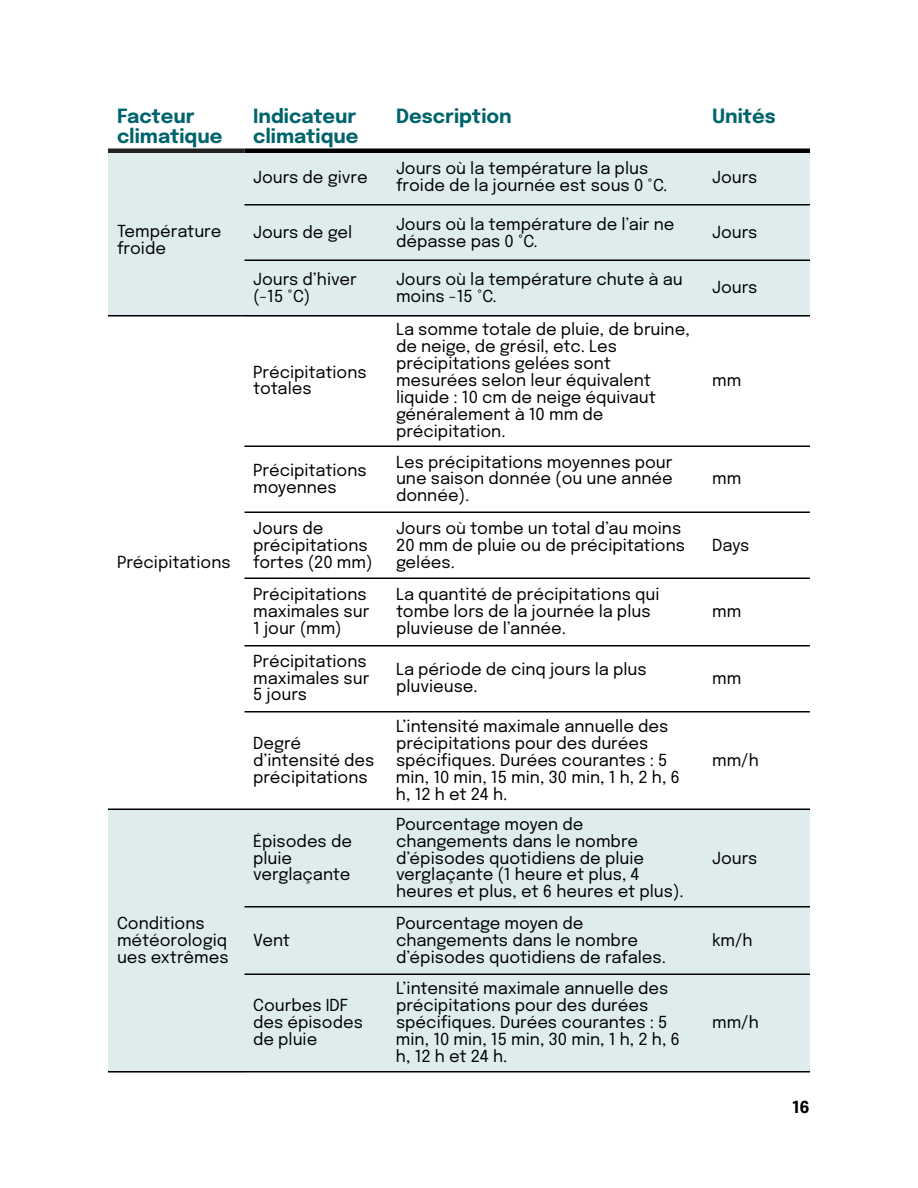
<style>
.page{position:relative;width:918px;height:1188px;background:#fff}
.page>*{position:absolute;margin:0;border:0;box-sizing:border-box;transform-origin:0 0}
.t1{font:700 19.5px/20px "Epilogue";color:#00646c}
.t2{font:16.5px/17px "Epilogue";color:#000}
.t3{font:700 16.5px "Epilogue";color:#000}
</style>
<div class="page">
<div style="left:108px;top:151px;width:136px;height:165px;background:#deeced"></div>
<div style="left:244px;top:151px;width:143px;height:55px;background:#deeced"></div>
<div style="left:387px;top:151px;width:316px;height:55px;background:#deeced"></div>
<div style="left:703px;top:151px;width:107px;height:55px;background:#deeced"></div>
<div style="left:244px;top:206px;width:143px;height:55px;background:#deeced"></div>
<div style="left:387px;top:206px;width:316px;height:55px;background:#deeced"></div>
<div style="left:703px;top:206px;width:107px;height:55px;background:#deeced"></div>
<div style="left:244px;top:261px;width:143px;height:55px;background:#deeced"></div>
<div style="left:387px;top:261px;width:316px;height:55px;background:#deeced"></div>
<div style="left:703px;top:261px;width:107px;height:55px;background:#deeced"></div>
<div style="left:108px;top:810px;width:136px;height:262px;background:#deeced"></div>
<div style="left:244px;top:810px;width:143px;height:98px;background:#deeced"></div>
<div style="left:387px;top:810px;width:316px;height:98px;background:#deeced"></div>
<div style="left:703px;top:810px;width:107px;height:98px;background:#deeced"></div>
<div style="left:244px;top:908px;width:143px;height:66px;background:#deeced"></div>
<div style="left:387px;top:908px;width:316px;height:66px;background:#deeced"></div>
<div style="left:703px;top:908px;width:107px;height:66px;background:#deeced"></div>
<div style="left:244px;top:974px;width:143px;height:98px;background:#deeced"></div>
<div style="left:387px;top:974px;width:316px;height:98px;background:#deeced"></div>
<div style="left:703px;top:974px;width:107px;height:98px;background:#deeced"></div>
<div style="left:108px;top:148px;width:136px;height:5px;background:#212121"></div>
<div style="left:244px;top:148px;width:566px;height:5px;background:#000"></div>
<hr style="left:244px;top:204px;width:566px;height:1px;background:#000">
<hr style="left:244px;top:260px;width:566px;height:1px;background:#000">
<hr style="left:108px;top:315px;width:702px;height:1px;background:#000">
<hr style="left:244px;top:446px;width:566px;height:1px;background:#000">
<hr style="left:244px;top:512px;width:566px;height:1px;background:#000">
<hr style="left:244px;top:578px;width:566px;height:1px;background:#000">
<hr style="left:244px;top:645px;width:566px;height:1px;background:#000">
<hr style="left:244px;top:711px;width:566px;height:1px;background:#000">
<hr style="left:108px;top:809px;width:702px;height:1px;background:#000">
<hr style="left:244px;top:906px;width:566px;height:1px;background:#000">
<hr style="left:244px;top:974px;width:566px;height:1px;background:#000">
<hr style="left:108px;top:1071px;width:702px;height:1px;background:#000">
<p class="t1" style="left:117px;top:108px;width:107px">Facteur climatique</p>
<p class="t1" style="left:253px;top:108px;width:107px">Indicateur climatique</p>
<p class="t1" style="left:396px;top:108px;width:117px">Description</p>
<p class="t1" style="left:712px;top:108px;width:65px">Unités</p>
<p class="t2" style="left:117px;top:224px;width:106px">Température froide</p>
<p class="t2" style="left:117px;top:555px;width:115px">Précipitations</p>
<p class="t2" style="left:117px;top:916px;width:113px">Conditions météorologiq ues extrêmes</p>
<p class="t2" style="left:253px;top:170px;width:116px">Jours de givre</p>
<p class="t2" style="left:396px;top:161px;width:273px">Jours où la température la plus froide de la journée est sous 0 °C.</p>
<p class="t2" style="left:712px;top:170px;width:47px">Jours</p>
<p class="t2" style="left:253px;top:225px;width:100px">Jours de gel</p>
<p class="t2" style="left:396px;top:217px;width:280px">Jours où la température de l’air ne dépasse pas 0 °C.</p>
<p class="t2" style="left:712px;top:225px;width:47px">Jours</p>
<p class="t2" style="left:253px;top:272px;width:105px">Jours d’hiver (-15 °C)</p>
<p class="t2" style="left:396px;top:272px;width:288px">Jours où la température chute à au moins -15 °C.</p>
<p class="t2" style="left:712px;top:280px;width:47px">Jours</p>
<p class="t2" style="left:253px;top:364px;width:115px">Précipitations totales</p>
<p class="t2" style="left:396px;top:322px;width:295px">La somme totale de pluie, de bruine, de neige, de grésil, etc. Les précipitations gelées sont mesurées selon leur équivalent liquide : 10 cm de neige équivaut généralement à 10 mm de précipitation.</p>
<p class="t2" style="left:253px;top:463px;width:115px">Précipitations moyennes</p>
<p class="t2" style="left:396px;top:454px;width:278px;text-align:justify">Les précipitations moyennes pour une saison donnée (ou une année donnée).</p>
<p class="t2" style="left:253px;top:521px;width:121px">Jours de précipitations fortes (20 mm)</p>
<p class="t2" style="left:396px;top:521px;width:291px">Jours où tombe un total d’au moins<br>20 mm de pluie ou de précipitations gelées.</p>
<p class="t2" style="left:253px;top:587px;width:118px">Précipitations maximales sur<br>1 jour (mm)</p>
<p class="t2" style="left:396px;top:587px;width:265px">La quantité de précipitations qui tombe lors de la journée la plus pluvieuse de l’année.</p>
<p class="t2" style="left:253px;top:654px;width:118px">Précipitations maximales sur<br>5 jours</p>
<p class="t2" style="left:396px;top:662px;width:252px">La période de cinq jours la plus pluvieuse.</p>
<p class="t2" style="left:253px;top:736px;width:123px">Degré d’intensité des précipitations</p>
<p class="t2" style="left:253px;top:834px;width:100px">Épisodes de pluie verglaçante</p>
<p class="t2" style="left:253px;top:933px;width:38px">Vent</p>
<p class="t2" style="left:253px;top:998px;width:111px">Courbes IDF des épisodes de pluie</p>
<p class="t2" style="left:396px;top:719px;width:286px">L’intensité maximale annuelle des précipitations pour des durées spécifiques. Durées courantes : 5 min, 10 min, 15 min, 30 min, 1 h, 2 h, 6 h, 12 h et 24 h.</p>
<p class="t2" style="left:396px;top:817px;width:289px">Pourcentage moyen de changements dans le nombre d’épisodes quotidiens de pluie verglaçante (1 heure et plus, 4 heures et plus, et 6 heures et plus).</p>
<p class="t2" style="left:396px;top:916px;width:272px">Pourcentage moyen de changements dans le nombre d’épisodes quotidiens de rafales.</p>
<p class="t2" style="left:396px;top:981px;width:286px">L’intensité maximale annuelle des précipitations pour des durées spécifiques. Durées courantes : 5 min, 10 min, 15 min, 30 min, 1 h, 2 h, 6 h, 12 h et 24 h.</p>
<p class="t2" style="left:712px;top:373px;width:31px">mm</p>
<p class="t2" style="left:712px;top:471px;width:31px">mm</p>
<p class="t2" style="left:712px;top:538px;width:39px">Days</p>
<p class="t2" style="left:712px;top:604px;width:31px">mm</p>
<p class="t2" style="left:712px;top:671px;width:31px">mm</p>
<p class="t2" style="left:712px;top:753px;width:48px">mm/h</p>
<p class="t2" style="left:712px;top:851px;width:47px">Jours</p>
<p class="t2" style="left:712px;top:933px;width:42px">km/h</p>
<p class="t2" style="left:712px;top:1015px;width:48px">mm/h</p>
<p class="t3" style="left:792px;top:1100px;width:19px">16</p>
</div>
